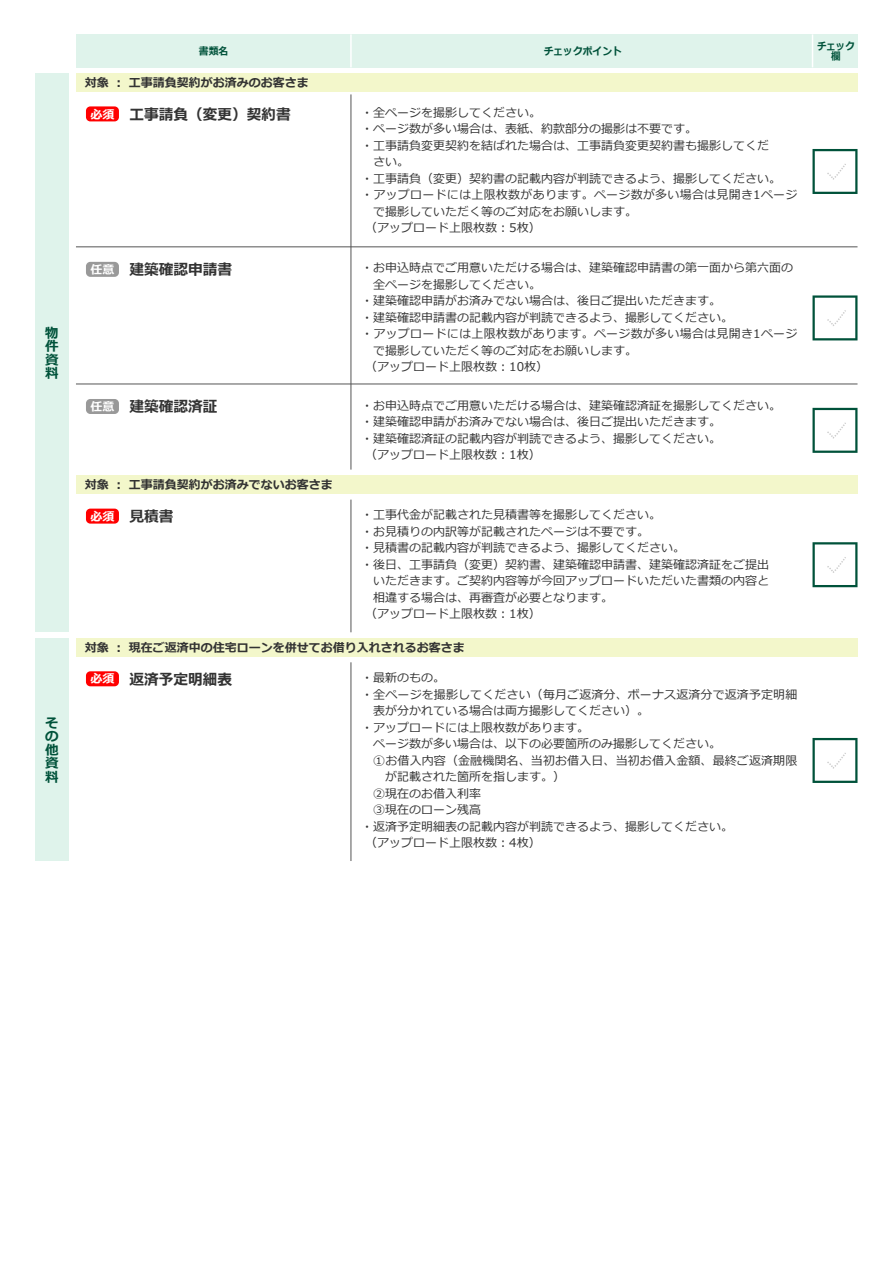
<style>
.page{position:relative;width:893px;height:1263px;background:#fff}
.page>*{position:absolute;margin:0;border:0;box-sizing:border-box;transform-origin:0 0}
.t1{font:700 15px "Meiryo";color:#333}
.t2{font:700 13.5px/13.5px "Meiryo";color:#00523a;text-align:justify}
.t3{font:12px "Meiryo";color:#333}
.t4{font:12px "Meiryo";letter-spacing:.02em;color:#333}
.t5{font:700 12px "Meiryo";color:#333}
.t6{font:700 12px "Meiryo";color:#fff}
.t7{font:700 10.5px "Meiryo";color:#00523a;scale:.93 1}
.t8{font:700 10.5px "Meiryo";color:#00523a;scale:.9 1}
</style>
<div class="page">
<div style="left:35px;top:638px;width:33px;height:223px;background:#dff3eb"></div>
<div style="left:35px;top:73px;width:33px;height:559px;background:#dff3eb"></div>
<div style="left:76px;top:73px;width:781px;height:18px;background:#f3f7cb"></div>
<hr style="left:76px;top:247px;width:781px;height:1px;background:#555">
<hr style="left:351px;top:94px;width:1px;height:376px;background:#555">
<div style="left:86px;top:106px;width:33px;height:15px;background:#f00;border-radius:4px"></div>
<hr style="left:351px;top:500px;width:1px;height:132px;background:#555">
<div style="left:76px;top:476px;width:781px;height:18px;background:#f3f7cb"></div>
<div style="left:86px;top:509px;width:33px;height:15px;background:#f00;border-radius:4px"></div>
<hr style="left:76px;top:384px;width:781px;height:1px;background:#555">
<hr style="left:351px;top:662px;width:1px;height:199px;background:#555">
<div style="left:76px;top:638px;width:781px;height:18px;background:#f3f7cb"></div>
<div style="left:86px;top:671px;width:33px;height:15px;background:#f00;border-radius:4px"></div>
<div style="left:76px;top:34px;width:781px;height:33px;background:#dff3eb"></div>
<hr style="left:812px;top:34px;width:1px;height:33px;background:#fff">
<hr style="left:350px;top:34px;width:2px;height:33px;background:#fff">
<div style="left:86px;top:262px;width:33px;height:15px;background:#999;border-radius:4px"></div>
<div style="left:86px;top:399px;width:33px;height:15px;background:#999;border-radius:4px"></div>
<svg style="left:812px;top:149px;width:45px;height:45px"></svg>
<svg style="left:812px;top:295px;width:45px;height:45px"></svg>
<svg style="left:812px;top:408px;width:45px;height:45px"></svg>
<svg style="left:812px;top:542px;width:45px;height:45px"></svg>
<svg style="left:812px;top:738px;width:45px;height:45px"></svg>
<p class="t2" style="left:45px;top:327px;width:15px">物件資料</p>
<p class="t2" style="left:45px;top:717px;width:15px">その他資料</p>
<p class="t8" style="left:817px;top:39px;width:44px">チェック</p>
<p class="t7" style="left:544px;top:44px;width:86px">チェックポイント</p>
<p class="t7" style="left:199px;top:44px;width:33px">書類名</p>
<p class="t8" style="left:831px;top:49px;width:12px">欄</p>
<p class="t5" style="left:85px;top:74px;width:225px">対象：工事請負契約がお済みのお客さま</p>
<p class="t6" style="left:90px;top:106px;width:25px">必須</p>
<p class="t1" style="left:129px;top:104px;width:163px">工事請負（変更）契約書</p>
<p class="t6" style="left:90px;top:261px;width:25px">任意</p>
<p class="t1" style="left:129px;top:259px;width:104px">建築確認申請書</p>
<p class="t6" style="left:90px;top:398px;width:25px">任意</p>
<p class="t1" style="left:129px;top:396px;width:90px">建築確認済証</p>
<p class="t5" style="left:85px;top:476px;width:249px">対象：工事請負契約がお済みでないお客さま</p>
<p class="t6" style="left:90px;top:508px;width:25px">必須</p>
<p class="t1" style="left:129px;top:506px;width:46px">見積書</p>
<p class="t3" style="left:361px;top:104px;width:181px">・全ページを撮影してください。</p>
<p class="t3" style="left:361px;top:121px;width:337px">・ページ数が多い場合は、表紙、約款部分の撮影は不要です。</p>
<p class="t3" style="left:361px;top:137px;width:409px">・工事請負変更契約を結ばれた場合は、工事請負変更契約書も撮影してくだ</p>
<p class="t3" style="left:373px;top:154px;width:37px">さい。</p>
<p class="t3" style="left:361px;top:170px;width:421px">・工事請負（変更）契約書の記載内容が判読できるよう、撮影してください。</p>
<p class="t4" style="left:361px;top:187px;width:438px">・アップロードには上限枚数があります。ページ数が多い場合は見開き1ページ</p>
<p class="t3" style="left:373px;top:203px;width:265px">で撮影していただく等のご対応をお願いします。</p>
<p class="t3" style="left:365px;top:220px;width:177px">（アップロード上限枚数：5枚(</p>
<p class="t3" style="left:361px;top:260px;width:434px">・お申込時点でご用意いただける場合は、建築確認申請書の第一面から第六面の</p>
<p class="t3" style="left:361px;top:276px;width:181px">　全ページを撮影してください。</p>
<p class="t3" style="left:361px;top:293px;width:361px">・建築確認申請がお済みでない場合は、後日ご提出いただきます。</p>
<p class="t3" style="left:361px;top:309px;width:373px">・建築確認申請書の記載内容が判読できるよう、撮影してください。</p>
<p class="t4" style="left:361px;top:326px;width:438px">・アップロードには上限枚数があります。ページ数が多い場合は見開き1ページ</p>
<p class="t3" style="left:373px;top:342px;width:265px">で撮影していただく等のご対応をお願いします。</p>
<p class="t3" style="left:365px;top:359px;width:184px">（アップロード上限枚数：10枚(</p>
<p class="t3" style="left:361px;top:397px;width:422px">・お申込時点でご用意いただける場合は、建築確認済証を撮影してください。</p>
<p class="t3" style="left:361px;top:413px;width:361px">・建築確認申請がお済みでない場合は、後日ご提出いただきます。</p>
<p class="t3" style="left:361px;top:430px;width:361px">・建築確認済証の記載内容が判読できるよう、撮影してください。</p>
<p class="t3" style="left:365px;top:446px;width:177px">（アップロード上限枚数：1枚(</p>
<p class="t3" style="left:361px;top:507px;width:301px">・工事代金が記載された見積書等を撮影してください。</p>
<p class="t3" style="left:361px;top:523px;width:289px">・お見積りの内訳等が記載されたページは不要です。</p>
<p class="t3" style="left:361px;top:540px;width:325px">・見積書の記載内容が判読できるよう、撮影してください。</p>
<p class="t3" style="left:361px;top:556px;width:409px">・後日、工事請負（変更）契約書、建築確認申請書、建築確認済証をご提出</p>
<p class="t3" style="left:373px;top:573px;width:397px">いただきます。ご契約内容等が今回アップロードいただいた書類の内容と</p>
<p class="t3" style="left:373px;top:589px;width:241px">相違する場合は、再審査が必要となります。</p>
<p class="t3" style="left:365px;top:606px;width:177px">（アップロード上限枚数：1枚(</p>
<p class="t5" style="left:85px;top:639px;width:381px">対象：現在ご返済中の住宅ローンを併せてお借り入れされるお客さま</p>
<p class="t3" style="left:361px;top:669px;width:85px">・最新のもの。</p>
<p class="t3" style="left:361px;top:686px;width:438px">・全ページを撮影してください（毎月ご返済分、ボーナス返済分で返済予定明細</p>
<p class="t3" style="left:373px;top:702px;width:277px">表が分かれている場合は両方撮影してください(。</p>
<p class="t3" style="left:361px;top:719px;width:229px">・アップロードには上限枚数があります。</p>
<p class="t3" style="left:373px;top:735px;width:349px">ページ数が多い場合は、以下の必要箇所のみ撮影してください。</p>
<p class="t3" style="left:361px;top:752px;width:438px">　①お借入内容（金融機関名、当初お借入日、当初お借入金額、最終ご返済期限</p>
<p class="t3" style="left:373px;top:768px;width:193px">　が記載された箇所を指します。(</p>
<p class="t3" style="left:361px;top:785px;width:121px">　②現在のお借入利率</p>
<p class="t3" style="left:361px;top:801px;width:121px">　③現在のローン残高</p>
<p class="t3" style="left:361px;top:818px;width:373px">・返済予定明細表の記載内容が判読できるよう、撮影してください。</p>
<p class="t3" style="left:365px;top:834px;width:177px">（アップロード上限枚数：4枚(</p>
<p class="t1" style="left:129px;top:669px;width:104px">返済予定明細表</p>
<p class="t6" style="left:90px;top:671px;width:25px">必須</p>
</div>
